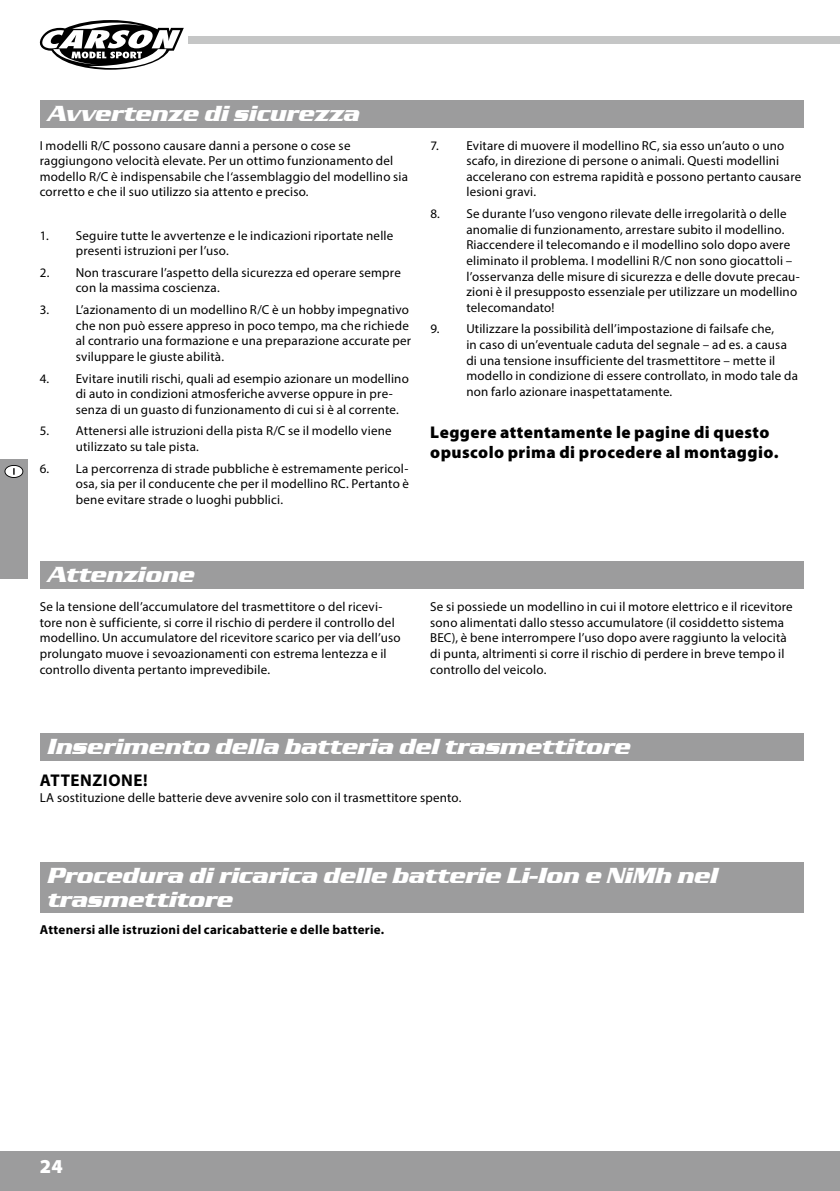
<style>
.page{position:relative;width:840px;height:1191px;background:#fff}
.page>*{position:absolute;margin:0;border:0;box-sizing:border-box;transform-origin:0 0}
.t1{font:italic 22.6px/24px "Serpentine Becker";color:#fff}
.t2{font:900 19.8px "Myriad Pro";color:#fff}
.t3{font:900 17px/20.4px "Myriad Pro";letter-spacing:.025em;color:#000}
.t4{font:700 17px "Myriad Pro";letter-spacing:.035em;color:#000}
.t5{font:13px/15.6px "Myriad Pro";letter-spacing:.015em;color:#000}
.t6{font:700 13px "Myriad Pro";letter-spacing:.02em;color:#000}
</style>
<div class="page">
<div style="left:0;top:1151px;width:839px;height:40px;background:#9c9c9d"></div>
<hr style="left:839px;top:1151px;width:1px;height:40px;background:#9c9c9d">
<div style="left:0;top:459px;width:28px;height:120px;background:#9c9c9d"></div>
<div style="left:188px;top:36px;width:651px;height:8px;background:#c5c6c6"></div>
<svg style="left:39px;top:20px;width:144px;height:49px"></svg>
<svg style="left:4px;top:465px;width:19px;height:13px"></svg>
<div style="left:40px;top:100px;width:763px;height:28px;background:#9c9c9d"></div>
<div style="left:40px;top:561px;width:763px;height:28px;background:#9c9c9d"></div>
<div style="left:40px;top:733px;width:763px;height:28px;background:#9c9c9d"></div>
<div style="left:40px;top:862px;width:763px;height:50px;background:#9c9c9d"></div>
<h1 class="t1" style="left:48px;top:103px;width:314px">Avvertenze di sicurezza</h1>
<p class="t5" style="left:40px;top:138px;width:369px">I modelli R/C possono causare danni a persone o cose se raggiungono velocità elevate. Per un ottimo funzionamento del modello R/C è indispensabile che l‘assemblaggio del modellino sia corretto e che il suo utilizzo sia attento e preciso.</p>
<p class="t5" style="left:76px;top:228px;width:319px;text-indent:-36px">1. Seguire tutte le avvertenze e le indicazioni riportate nelle presenti istruzioni per l’uso.</p>
<p class="t5" style="left:76px;top:265px;width:326px;text-indent:-36px">2. Non trascurare l’aspetto della sicurezza ed operare sempre con la massima coscienza.</p>
<p class="t5" style="left:76px;top:302px;width:337px;text-indent:-36px">3. L’azionamento di un modellino R/C è un hobby impegnativo che non può essere appreso in poco tempo, ma che richiede al contrario una formazione e una preparazione accurate per sviluppare le giuste abilità.</p>
<p class="t5" style="left:76px;top:370px;width:334px;text-indent:-36px">4. Evitare inutili rischi, quali ad esempio azionare un modellino di auto in condizioni atmosferiche avverse oppure in pre&shy;senza di un guasto di funzionamento di cui si è al corrente.</p>
<p class="t5" style="left:76px;top:423px;width:317px;text-indent:-36px">5. Attenersi alle istruzioni della pista R/C se il modello viene utilizzato su tale pista.</p>
<p class="t5" style="left:76px;top:461px;width:334px;text-align:justify;text-indent:-36px">6. La percorrenza di strade pubbliche è estremamente pericol&shy;osa, sia per il conducente che per il modellino RC. Pertanto è bene evitare strade o luoghi pubblici.</p>
<p class="t5" style="left:466px;top:138px;width:336px;text-indent:-36px">7. Evitare di muovere il modellino RC, sia esso un’auto o uno scafo, in direzione di persone o animali. Questi modellini accelerano con estrema rapidità e possono pertanto causare lesioni gravi.</p>
<p class="t5" style="left:466px;top:206px;width:335px;text-indent:-36px">8. Se durante l’uso vengono rilevate delle irregolarità o delle anomalie di funzionamento, arrestare subito il modellino.<br>Riaccendere il telecomando e il modellino solo dopo avere eliminato il problema. I modellini R/C non sono giocattoli – l’osservanza delle misure di sicurezza e delle dovute precau&shy;zioni è il presupposto essenziale per utilizzare un modellino telecomandato!</p>
<p class="t5" style="left:466px;top:321px;width:333px;text-indent:-36px">9. Utilizzare la possibilità dell’impostazione di failsafe che,<br>in caso di un’eventuale caduta del segnale – ad es. a causa di una tensione insufficiente del trasmettitore – mette il modello in condizione di essere controllato, in modo tale da non farlo azionare inaspettatamente.</p>
<h3 class="t3" style="left:430px;top:423px;width:349px">Leggere attentamente le pagine di questo opuscolo prima di procedere al montaggio.</h3>
<h1 class="t1" style="left:48px;top:564px;width:149px">Attenzione</h1>
<p class="t5" style="left:40px;top:599px;width:362px">Se la tensione dell’accumulatore del trasmettitore o del ricevi&shy;tore non è sufficiente, si corre il rischio di perdere il controllo del modellino. Un accumulatore del ricevitore scarico per via dell’uso prolungato muove i sevoazionamenti con estrema lentezza e il controllo diventa pertanto imprevedibile.</p>
<p class="t5" style="left:430px;top:599px;width:364px">Se si possiede un modellino in cui il motore elettrico e il ricevitore sono alimentati dallo stesso accumulatore (il cosiddetto sistema BEC), è bene interrompere l’uso dopo avere raggiunto la velocità di punta, altrimenti si corre il rischio di perdere in breve tempo il controllo del veicolo.</p>
<h1 class="t1" style="left:48px;top:736px;width:584px">Inserimento della batteria del trasmettitore</h1>
<h3 class="t4" style="left:40px;top:774px;width:109px">ATTENZIONE!</h3>
<p class="t5" style="left:40px;top:790px;width:423px">LA sostituzione delle batterie deve avvenire solo con il trasmettitore spento.</p>
<h1 class="t1" style="left:48px;top:865px;width:671px">Procedura di ricarica delle batterie Li-Ion e NiMh nel trasmettitore</h1>
<p class="t6" style="left:40px;top:925px;width:346px">Attenersi alle istruzioni del caricabatterie e delle batterie.</p>
<h2 class="t2" style="left:40px;top:1158px;width:24px">24</h2>
</div>
